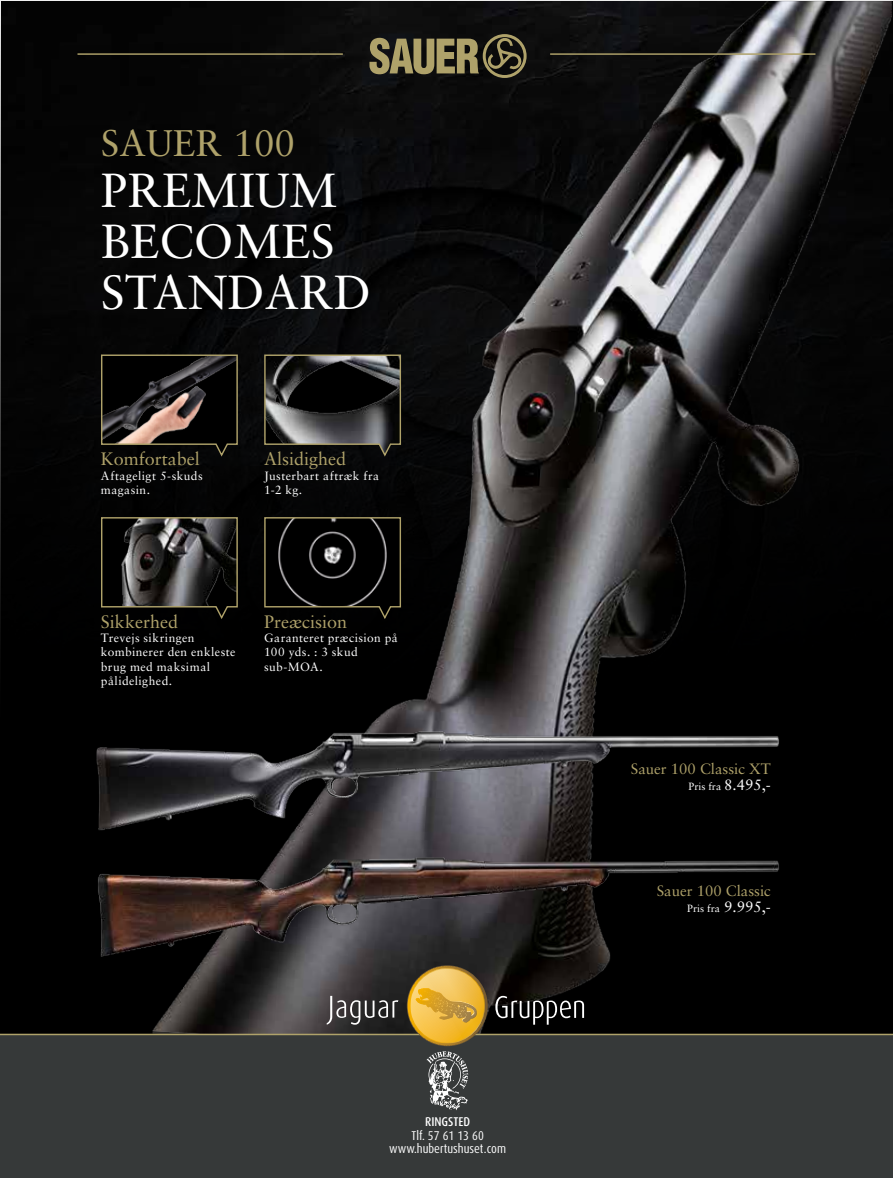
<style>
.page{position:relative;width:893px;height:1178px;background:#fff}
.page>*{position:absolute;margin:0;border:0;box-sizing:border-box;transform-origin:0 0}
.t1{font:47.85px/50.8px "Sabon";color:#fff}
.t2{font:37.05px "Sabon";color:#afa26a}
.t3{font:18px "Sabon";color:#afa26a}
.t4{font:15px "Sabon";color:#afa26a}
.t5{font:12.75px/13.5px "Dax Condensed";color:#fff;text-align:center}
.t6{font:500 12.75px "Dax Condensed";color:#fff}
.t7{font:12px/14.4px "Sabon";letter-spacing:.03em;color:#fff}
.t8{font:10.5px "Sabon";color:#fff}
.s1{font-size:15px}
</style>
<div class="page">
<div style="left:0;top:0;width:893px;height:1037px;background:#000"></div>
<img style="left:129px;top:1px;width:763px;height:1033px">
<img style="left:96px;top:725px;width:686px;height:113px">
<img style="left:98px;top:843px;width:702px;height:126px">
<hr style="left:77px;top:53px;width:266px;height:2px;background:#afa26a">
<hr style="left:550px;top:53px;width:265px;height:2px;background:#afa26a">
<div style="left:0;top:1034px;width:893px;height:144px;background:#363939"></div>
<svg style="left:426px;top:1051px;width:42px;height:59px"></svg>
<hr style="left:0;top:1034px;width:893px;height:1px;background:#afa26a">
<svg style="left:100px;top:354px;width:139px;height:104px"></svg>
<svg style="left:263px;top:516px;width:139px;height:105px"></svg>
<svg style="left:101px;top:516px;width:138px;height:105px"></svg>
<svg style="left:263px;top:354px;width:139px;height:104px"></svg>
<svg style="left:369px;top:34px;width:158px;height:44px"></svg>
<svg style="left:327px;top:996px;width:71px;height:29px;background:#545353"></svg>
<svg style="left:495px;top:996px;width:89px;height:29px"></svg>
<hr style="left:408px;top:966px;width:1px;height:79px;background:#f8b100">
<hr style="left:409px;top:966px;width:1px;height:79px;background:#f7b000">
<hr style="left:410px;top:966px;width:1px;height:79px;background:#f4ae00">
<hr style="left:411px;top:966px;width:1px;height:79px;background:#f3ae00">
<hr style="left:412px;top:966px;width:1px;height:79px;background:#f1ad00">
<hr style="left:413px;top:966px;width:1px;height:79px;background:#eeab00">
<hr style="left:414px;top:966px;width:1px;height:79px;background:#edaa00">
<hr style="left:415px;top:966px;width:1px;height:79px;background:#eca900">
<hr style="left:416px;top:966px;width:1px;height:79px;background:#e9a700">
<hr style="left:417px;top:966px;width:1px;height:79px;background:#e8a600">
<hr style="left:418px;top:966px;width:1px;height:79px;background:#e5a400">
<hr style="left:419px;top:966px;width:1px;height:79px;background:#e3a302">
<hr style="left:420px;top:966px;width:1px;height:79px;background:#e2a204">
<hr style="left:421px;top:966px;width:1px;height:79px;background:#dfa109">
<hr style="left:422px;top:966px;width:1px;height:79px;background:#dea00c">
<hr style="left:423px;top:966px;width:1px;height:79px;background:#db9e0f">
<hr style="left:424px;top:966px;width:1px;height:79px;background:#da9d11">
<hr style="left:425px;top:966px;width:1px;height:79px;background:#d89c12">
<hr style="left:426px;top:966px;width:1px;height:79px;background:#d69b15">
<hr style="left:427px;top:966px;width:1px;height:79px;background:#d49a16">
<hr style="left:428px;top:966px;width:1px;height:79px;background:#d29818">
<hr style="left:429px;top:966px;width:1px;height:79px;background:#d19719">
<hr style="left:430px;top:966px;width:1px;height:79px;background:#d0961a">
<hr style="left:431px;top:966px;width:1px;height:79px;background:#cd941c">
<hr style="left:432px;top:966px;width:1px;height:79px;background:#cc941c">
<hr style="left:433px;top:966px;width:1px;height:79px;background:#ca931d">
<hr style="left:434px;top:966px;width:1px;height:79px;background:#c8911f">
<hr style="left:435px;top:966px;width:1px;height:79px;background:#c79020">
<hr style="left:436px;top:966px;width:1px;height:79px;background:#c48f21">
<hr style="left:437px;top:966px;width:1px;height:79px;background:#c38e21">
<hr style="left:438px;top:966px;width:1px;height:79px;background:#c28d22">
<hr style="left:439px;top:966px;width:1px;height:79px;background:#bf8b23">
<hr style="left:440px;top:966px;width:1px;height:79px;background:#be8a24">
<hr style="left:441px;top:966px;width:1px;height:79px;background:#bc8925">
<hr style="left:442px;top:966px;width:1px;height:79px;background:#ba8825">
<hr style="left:443px;top:966px;width:1px;height:79px;background:#b98726">
<hr style="left:444px;top:966px;width:1px;height:79px;background:#b78627">
<hr style="left:445px;top:966px;width:1px;height:79px;background:#b68527">
<hr style="left:446px;top:966px;width:1px;height:79px;background:#b58428">
<hr style="left:447px;top:966px;width:1px;height:79px;background:#b28328">
<hr style="left:448px;top:966px;width:1px;height:79px;background:#b18229">
<hr style="left:449px;top:966px;width:1px;height:79px;background:#af8029">
<hr style="left:450px;top:966px;width:1px;height:79px;background:#ad802a">
<hr style="left:451px;top:966px;width:1px;height:79px;background:#ac7f2a">
<hr style="left:452px;top:966px;width:1px;height:79px;background:#aa7d2b">
<hr style="left:453px;top:966px;width:1px;height:79px;background:#a97c2b">
<hr style="left:454px;top:966px;width:1px;height:79px;background:#a77b2c">
<hr style="left:455px;top:966px;width:1px;height:79px;background:#a57a2c">
<hr style="left:456px;top:966px;width:1px;height:79px;background:#a4792c">
<hr style="left:457px;top:966px;width:1px;height:79px;background:#a2782d">
<hr style="left:458px;top:966px;width:1px;height:79px;background:#a1772d">
<hr style="left:459px;top:966px;width:1px;height:79px;background:#9f762e">
<hr style="left:460px;top:966px;width:1px;height:79px;background:#9d752e">
<hr style="left:461px;top:966px;width:1px;height:79px;background:#9c742e">
<hr style="left:462px;top:966px;width:1px;height:79px;background:#9a732e">
<hr style="left:463px;top:966px;width:1px;height:79px;background:#99722f">
<hr style="left:464px;top:966px;width:1px;height:79px;background:#98712f">
<hr style="left:465px;top:966px;width:1px;height:79px;background:#95702f">
<hr style="left:466px;top:966px;width:1px;height:79px;background:#946f30">
<hr style="left:467px;top:966px;width:1px;height:79px;background:#926e30">
<hr style="left:468px;top:966px;width:1px;height:79px;background:#916d30">
<hr style="left:469px;top:966px;width:1px;height:79px;background:#906c30">
<hr style="left:470px;top:966px;width:1px;height:79px;background:#8e6b31">
<hr style="left:471px;top:966px;width:1px;height:79px;background:#8d6a31">
<hr style="left:472px;top:966px;width:1px;height:79px;background:#8a6931">
<hr style="left:473px;top:966px;width:1px;height:79px;background:#896831">
<hr style="left:474px;top:966px;width:1px;height:79px;background:#886731">
<hr style="left:475px;top:966px;width:1px;height:79px;background:#866631">
<hr style="left:476px;top:966px;width:1px;height:79px;background:#856531">
<hr style="left:477px;top:966px;width:1px;height:79px;background:#846432">
<hr style="left:478px;top:966px;width:1px;height:79px;background:#826332">
<hr style="left:479px;top:966px;width:1px;height:79px;background:#816332">
<hr style="left:480px;top:966px;width:1px;height:79px;background:#7e6132">
<hr style="left:481px;top:966px;width:1px;height:79px;background:#7d6132">
<hr style="left:482px;top:966px;width:1px;height:79px;background:#7c6032">
<hr style="left:483px;top:966px;width:1px;height:79px;background:#7a5f32">
<hr style="left:484px;top:966px;width:1px;height:79px;background:#795e32">
<hr style="left:485px;top:966px;width:1px;height:79px;background:#775d33">
<hr style="left:486px;top:966px;width:1px;height:79px;background:#765c33">
<svg style="left:410px;top:968px;width:75px;height:75px;background:#cca240"></svg>
<h2 class="t2" style="left:101px;top:121px;width:196px">SAUER 100</h2>
<h1 class="t1" style="left:101px;top:164px;width:271px">PREMIUM<br>BECOMES<br>STANDARD</h1>
<h3 class="t3" style="left:101px;top:448px;width:100px">Komfortabel</h3>
<p class="t7" style="left:101px;top:468px;width:103px">Aftageligt 5-skuds magasin.</p>
<h3 class="t3" style="left:264px;top:448px;width:84px">Alsidighed</h3>
<p class="t7" style="left:264px;top:468px;width:116px">Justerbart aftræk fra<br>1-2 kg.</p>
<h3 class="t3" style="left:101px;top:611px;width:79px">Sikkerhed</h3>
<p class="t7" style="left:101px;top:630px;width:136px">Trevejs sikringen kombinerer den enkleste brug med maksimal pålidelighed.</p>
<h3 class="t3" style="left:264px;top:611px;width:85px">Preæcision</h3>
<p class="t7" style="left:264px;top:630px;width:135px">Garanteret præcision på<br>100 yds. : 3 skud sub-MOA.</p>
<p class="t6" style="left:425px;top:1113px;width:47px">RINGSTED</p>
<p class="t5" style="left:389px;top:1128px;width:118px">Tlf. 57 61 13 60 www.hubertushuset.com</p>
<p class="t4" style="left:631px;top:760px;width:142px">Sauer 100 Classic XT</p>
<p class="t8" style="left:689px;top:780px;width:84px">Pris fra <span class="s1">8.495,-</span></p>
<p class="t4" style="left:657px;top:882px;width:116px">Sauer 100 Classic</p>
<p class="t8" style="left:687px;top:902px;width:85px">Pris fra <span class="s1">9.995,-</span></p>
</div>
